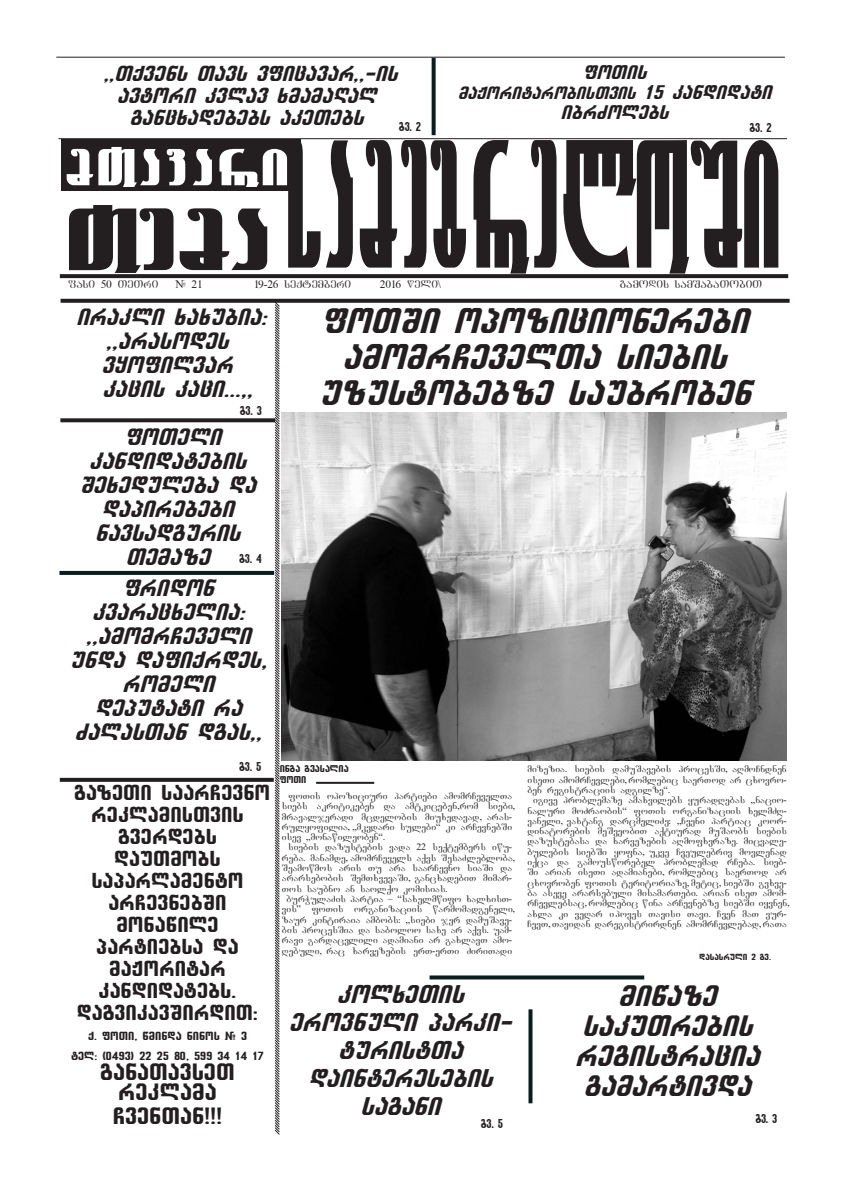
<style>
.page{position:relative;width:842px;height:1191px;background:#fff}
.page>*{position:absolute;margin:0;border:0;box-sizing:border-box;transform-origin:0 0}
.t1{font:186px "Geo Gordeladze";letter-spacing:.03em;color:#231f20;scale:.4 1}
.t2{font:90px "Geo Gordeladze";color:#231f20;scale:1.1 1}
.t3{font:53px "Geo Gordeladze";letter-spacing:.075em;color:#fff}
.t4{font:italic 36px/36px "Balav Mtavr";color:#231f20;text-align:center}
.t5{font:italic 30px "Balav Mtavr";color:#231f20}
.t6{font:italic 26px/28px "Balav Mtavr";color:#231f20;text-align:center}
.t7{font:italic 24px/24px "Balav Mtavr";color:#231f20;text-align:center}
.t8{font:24px/20px "Balav Mtavr";color:#231f20;text-align:center}
.t9{font:22px/22px "Balav Mtavr";color:#231f20;text-align:center}
.t10{font:italic 22px "Balav Mtavr";color:#231f20}
.t11{font:italic 20px "Balav Mtavr";color:#231f20}
.t12{font:italic 18px "Balav Mtavr";color:#231f20}
.t13{font:12px "Balav Mtavr";color:#231f20}
.t14{font:12px "Saqartvelo";color:#231f20}
.t15{font:11.5px "Geo Acad Mtavr";color:#231f20}
.t16{font:10px "Balav Mtavr";color:#231f20}
.t17{font:9.8px/10.3px "Acad Nusx";color:#231f20}
.t18{font:9px "Balav Mtavr";color:#231f20}
.s1{font-size:20px}
</style>
<div class="page">
<svg style="left:60px;top:274px;width:728px;height:4px;background:#292526"></svg>
<svg style="left:61px;top:299px;width:729px;height:4px;background:#2f2b2c"></svg>
<svg style="left:59px;top:571px;width:215px;height:4px"></svg>
<svg style="left:430px;top:975px;width:214px;height:4px"></svg>
<svg style="left:528px;top:1009px;width:4px;height:94px"></svg>
<svg style="left:432px;top:58px;width:4px;height:77px"></svg>
<hr style="left:58px;top:138px;width:729px;height:1px;background:#231f20">
<hr style="left:56px;top:57px;width:729px;height:1px;background:#231f20">
<svg style="left:60px;top:778px;width:214px;height:4px"></svg>
<svg style="left:60px;top:418px;width:214px;height:4px"></svg>
<svg style="left:274px;top:301px;width:7px;height:834px"></svg>
<div style="left:61px;top:139px;width:240px;height:52px;background:#231f20"></div>
<hr style="left:316px;top:782px;width:58px;height:2px;background:#231f20">
<img style="left:282px;top:412px;width:504px;height:348px">
<p class="t10" style="left:103px;top:60px;width:300px">,,TQVENS TAVS VFICAVAR“,,-IS</p>
<p class="t10" style="left:117px;top:82px;width:265px">AVTORI KVLAV XMAMARAL</p>
<p class="t10" style="left:129px;top:104px;width:240px">GANCXADEBEBS AKETEBS</p>
<p class="t14" style="left:399px;top:119px;width:23px">GV. 2</p>
<p class="t11" style="left:583px;top:61px;width:69px">FOTIS</p>
<p class="t12" style="left:458px;top:83px;width:319px">MAJORITAROBISTVIS <span class="s1">15 KANDIDATI</span></p>
<p class="t11" style="left:560px;top:101px;width:113px">IBRZOLEBS</p>
<p class="t14" style="left:750px;top:121px;width:23px">GV. 2</p>
<p class="t1" style="left:285px;top:112px;width:1240px">samegreloSi</p>
<p class="t3" style="left:64px;top:141px;width:225px">mTavari</p>
<p class="t2" style="left:64px;top:195px;width:188px">Tema</p>
<p class="t15" style="left:68px;top:280px;width:92px">FASI 50 TETRI</p>
<p class="t15" style="left:175px;top:280px;width:28px"># 21</p>
<p class="t15" style="left:254px;top:280px;width:99px">19-26 SEQTEMBERI</p>
<p class="t15" style="left:380px;top:280px;width:63px">2016 WELI\</p>
<p class="t15" style="left:620px;top:280px;width:144px">GAMODIS SAMSABATOBIT</p>
<p class="t7" style="left:76px;top:304px;width:197px">IRAKLI XAXUBIA: ,,ARASODES</p>
<p class="t7" style="left:101px;top:352px;width:137px">VYOFILVAR</p>
<p class="t7" style="left:102px;top:376px;width:157px">KACIS KACI”...,,</p>
<p class="t14" style="left:240px;top:404px;width:23px">GV. 3</p>
<p class="t7" style="left:124px;top:424px;width:103px">FOTELI</p>
<p class="t7" style="left:89px;top:448px;width:164px">KANDIDATEBIS</p>
<p class="t7" style="left:79px;top:472px;width:183px">SEXEDULEBA DA</p>
<p class="t7" style="left:95px;top:496px;width:152px;text-align:left">DAPIREBEBI<br>NAVSADGURIS</p>
<p class="t7" style="left:125px;top:544px;width:91px">TEMAZE</p>
<p class="t14" style="left:240px;top:552px;width:24px">GV. 4</p>
<p class="t7" style="left:122px;top:575px;width:98px">FRIDON</p>
<p class="t7" style="left:69px;top:599px;width:204px">KVARACXELIA: ,,AMOMRCEVELI<br>UNDA DAFIQRDES,</p>
<p class="t7" style="left:122px;top:671px;width:98px">ROMELI</p>
<p class="t7" style="left:95px;top:695px;width:153px">DEPUTATI RA</p>
<p class="t7" style="left:75px;top:719px;width:193px">ZALASTAN DGAS“,,</p>
<p class="t14" style="left:240px;top:759px;width:23px">GV. 5</p>
<p class="t9" style="left:74px;top:781px;width:197px">GAZETI SAARCEVNO<br>REKLAMISTVIS<br>GVERDEBS<br>DAUTMOBS<br>SAPARLAMENTO<br>ARCEVNEBSI<br>MONAWILE<br>PARTIEBSA DA<br>MAJORITAR<br>KANDIDATEBS.</p>
<p class="t9" style="left:77px;top:1001px;width:183px">DAGVIKAVSIRDIT:</p>
<p class="t13" style="left:88px;top:1029px;width:160px">Q. FOTI, WMINDA NINOS # 3/</p>
<p class="t13" style="left:71px;top:1049px;width:194px">TEL: (0493) 22 25 80, 599 34 14 17</p>
<p class="t8" style="left:100px;top:1062px;width:136px">GANATAVSET<br>REKLAMA</p>
<p class="t8" style="left:113px;top:1106px;width:111px">CVENTAN!!!</p>
<p class="t4" style="left:320px;top:302px;width:436px">FOTSI OPOZICIONEREBI<br>AMOMRCEVELTA SIEBIS</p>
<p class="t4" style="left:318px;top:374px;width:441px">UZUSTOBEBZE SAUBROBEN</p>
<p class="t16" style="left:280px;top:763px;width:70px">INGA GVASALIA</p>
<p class="t16" style="left:280px;top:774px;width:28px">FOTI</p>
<p class="t17" style="left:282px;top:792px;width:235px;text-indent:7px">FOTIS OPOZICIURI PARTIEBI AMOMRCEVELTA SIEBS AKRITIKEBEN DA AMTKICEBEN,ROM SIEBI, MRAVALJERADI MCDELOBIS MIUXEDAVAD, ARAS-RULYOFILIA, „MKVDARI SULEBI“ KI ARCEVNEBSI ISEV „MONAWILEOBEN“.</p>
<p class="t17" style="left:282px;top:843px;width:235px;text-indent:6px">SIEBIS DAZUSTEBIS VADA 22 SEQTEMBERS IWU-REBA. MANAMDE, AMOMRCEVELS AQVS SESAZLEBLOBA, SEAMOWMOS ARIS TU ARA SAARCEVNO SIASI DA ARARSEBOBIS SEMTXVEVASI, GANCXADEBIT MIMAR-TOS SAUBNO AN SAOLQO KOMISIAS.</p>
<p class="t17" style="left:282px;top:895px;width:235px;text-align:center">BURWULAZIS PARTIA – “SAXELMWIFO XALXIST-VIS” FOTIS ORGANIZACIIS WARMOMADGENELI, ZAUR KINTIRAIA AMBOBS: „SIEBI JER DAMUSAVE-BIS PROCESSIA DA SABOLOO SAXE AR AQVS. UAM-RAVI GARDACVLILI ADAMIANI AR GAXLAVT AMO-REBULI, RAC XARVEZEBIS ERT-ERTI ZIRITADI</p>
<p class="t6" style="left:289px;top:980px;width:229px">KOLXETIS<br>EROVNULI PARKI-<br>TURISTTA</p>
<p class="t6" style="left:308px;top:1064px;width:191px">DAINTERESEBIS<br>SAGANI</p>
<p class="t14" style="left:481px;top:1116px;width:23px">GV. 5</p>
<p class="t17" style="left:527px;top:765px;width:261px;text-align:justify">MIZEZIA. SIEBIS DAMUSAVEBIS PROCESSI, ARMOCNDNEN ISETI AMOMRCEVLEBI, ROMLEBIC SAERTOD AR CXOVRO-BEN REGISTRACIIS ADGILZE“.</p>
<p class="t17" style="left:527px;top:796px;width:264px;text-align:center">IGIVE PROBLEMAZE AMAXVILEBS YURADREBAS „NACIO-NALURI MOZRAOBIS“ FOTIS ORGANIZACIIS XELMZR-VANELI, VAXTANG DARCMELIZE: „CVENI PARTIAC KOOR-DINATOREBIS MESVEOBIT AQTIURAD MUSAOBS SIEBIS DAZUSTEBASA DA XARVEZEBIS ARMOFXVRAZE. MICVALE-BULEBIS SIEBSI YOFNA, UKVE CVEULEBRIV MOVLENAD IQCA DA GAMOUSWOREBEL PROBLEMAD RCEBA. SIEB-SI ARIAN ISETI ADAMIANEBI, ROMLEBIC SAERTOD AR CXOVROBEN FOTIS TERITORIAZE, METIC, SIEBSI GVXVE-BA ASEVE ARARSEBULI MISAMARTEBI. ARIAN ISET AMOM-RCEVLEBSAC, ROMLEBIC WINA ARCEVNEBZE SIEBSI IYVNEN, AXLA KI VERAR IPOVES TAVISI TAVI. CVEN MAT VUR-CEVT, TAVIDAN DAREGISTRIRDNEN AMOMRCEVLEBAD, RATA</p>
<p class="t18" style="left:699px;top:952px;width:73px">DASASRULI 2 GV.</p>
<p class="t5" style="left:618px;top:978px;width:106px">MIWAZE</p>
<p class="t5" style="left:582px;top:1008px;width:178px">SAKUTREBIS</p>
<p class="t5" style="left:575px;top:1038px;width:192px">REGISTRACIA</p>
<p class="t5" style="left:584px;top:1068px;width:174px">GAMARTIVDA</p>
<p class="t14" style="left:756px;top:1112px;width:23px">GV. 3</p>
</div>
